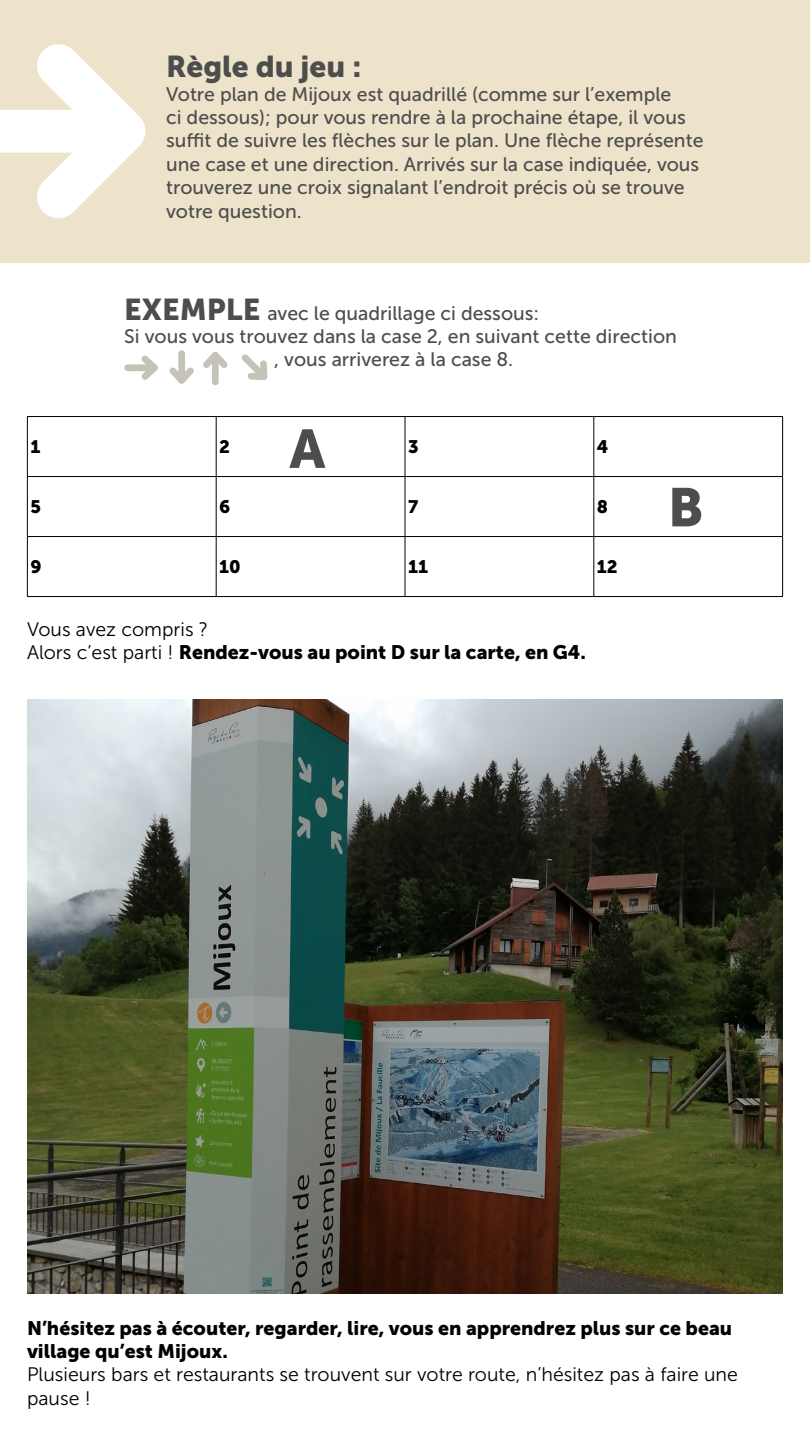
<style>
.page{position:relative;width:810px;height:1440px;background:#fff}
.page>*{position:absolute;margin:0;border:0;box-sizing:border-box;transform-origin:0 0}
.t1{font:54px "Museo Sans 900";color:#4d4d4d}
.t2{font:30px "Museo Sans 900";color:#4d4d4d}
.t3{font:19.5px/23.4px "Museo Sans 500";color:#4d4d4d}
.t4{font:19.5px/23.4px "Museo Sans 900";color:#000}
.t5{font:19.5px/23.4px "Museo Sans 300";color:#000}
.t6{font:18px "Museo Sans 900";color:#000}
.s1{font-family:"Museo Sans 900";font-size:30px}
.s2{font-family:"Museo Sans 300"}
</style>
<div class="page">
<hr style="left:27px;top:416px;width:189px;height:1px;background:#000">
<hr style="left:27px;top:417px;width:1px;height:59px;background:#000">
<hr style="left:216px;top:416px;width:189px;height:1px;background:#000">
<hr style="left:216px;top:417px;width:1px;height:59px;background:#000">
<hr style="left:405px;top:416px;width:189px;height:1px;background:#000">
<hr style="left:405px;top:417px;width:1px;height:59px;background:#000">
<hr style="left:594px;top:416px;width:189px;height:1px;background:#000">
<hr style="left:593px;top:417px;width:1px;height:59px;background:#000">
<hr style="left:782px;top:417px;width:1px;height:59px;background:#000">
<hr style="left:27px;top:476px;width:189px;height:1px;background:#000">
<hr style="left:27px;top:477px;width:1px;height:59px;background:#000">
<hr style="left:216px;top:476px;width:189px;height:1px;background:#000">
<hr style="left:216px;top:477px;width:1px;height:59px;background:#000">
<hr style="left:405px;top:476px;width:189px;height:1px;background:#000">
<hr style="left:405px;top:477px;width:1px;height:59px;background:#000">
<hr style="left:594px;top:476px;width:189px;height:1px;background:#000">
<hr style="left:593px;top:477px;width:1px;height:59px;background:#000">
<hr style="left:782px;top:477px;width:1px;height:59px;background:#000">
<hr style="left:27px;top:536px;width:189px;height:1px;background:#000">
<hr style="left:27px;top:537px;width:1px;height:59px;background:#000">
<hr style="left:216px;top:536px;width:189px;height:1px;background:#000">
<hr style="left:216px;top:537px;width:1px;height:59px;background:#000">
<hr style="left:405px;top:536px;width:189px;height:1px;background:#000">
<hr style="left:405px;top:537px;width:1px;height:59px;background:#000">
<hr style="left:594px;top:536px;width:189px;height:1px;background:#000">
<hr style="left:593px;top:537px;width:1px;height:59px;background:#000">
<hr style="left:782px;top:537px;width:1px;height:59px;background:#000">
<hr style="left:27px;top:596px;width:189px;height:1px;background:#000">
<hr style="left:216px;top:596px;width:189px;height:1px;background:#000">
<hr style="left:405px;top:596px;width:189px;height:1px;background:#000">
<hr style="left:594px;top:596px;width:189px;height:1px;background:#000">
<div style="left:0;top:0;width:810px;height:262px;background:#ede3ca"></div>
<svg style="left:0;top:44px;width:145px;height:174px"></svg>
<div style="left:128px;top:364px;width:26px;height:7px;background:#c5c2b7"></div>
<svg style="left:135px;top:350px;width:133px;height:36px"></svg>
<img style="left:27px;top:699px;width:756px;height:595px">
<p class="t2" style="left:166px;top:50px;width:197px">Règle du jeu :</p>
<p class="t3" style="left:166px;top:82px;width:539px">Votre plan de Mijoux est quadrillé (comme sur l’exemple<br>ci dessous); pour vous rendre à la prochaine étape, il vous suffit de suivre les flèches sur le plan. Une flèche représente une case et une direction. Arrivés sur la case indiquée, vous trouverez une croix signalant l’endroit précis où se trouve votre question.</p>
<p class="t3" style="left:124px;top:301px;width:417px"><span class="s1">EXEMPLE</span> avec le quadrillage ci dessous:</p>
<p class="t3" style="left:274px;top:325px;width:404px;text-indent:-150px">Si vous vous trouvez dans la case 2, en suivant cette direction , vous arriverez à la case 8.</p>
<p class="t1" style="left:289px;top:418px;width:37px">A</p>
<p class="t6" style="left:30px;top:437px;width:11px">1</p>
<p class="t6" style="left:219px;top:437px;width:12px">2</p>
<p class="t6" style="left:408px;top:437px;width:12px">3</p>
<p class="t6" style="left:597px;top:437px;width:13px">4</p>
<p class="t6" style="left:30px;top:497px;width:12px">5</p>
<p class="t6" style="left:219px;top:497px;width:13px">6</p>
<p class="t6" style="left:408px;top:497px;width:12px">7</p>
<p class="t6" style="left:597px;top:497px;width:13px">8</p>
<p class="t6" style="left:30px;top:557px;width:13px">9</p>
<p class="t6" style="left:219px;top:557px;width:23px">10</p>
<p class="t6" style="left:408px;top:557px;width:21px">11</p>
<p class="t6" style="left:597px;top:557px;width:22px">12</p>
<p class="t5" style="left:27px;top:617px;width:183px">Vous avez compris ?</p>
<p class="t4" style="left:27px;top:640px;width:561px"><span class="s2">Alors c’est parti !</span> Rendez-vous au point D sur la carte, en G4.</p>
<p class="t1" style="left:668px;top:477px;width:37px">B</p>
<p class="t4" style="left:27px;top:1316px;width:707px">N’hésitez pas à écouter, regarder, lire, vous en apprendrez plus sur ce beau village qu’est Mijoux.</p>
<p class="t5" style="left:27px;top:1363px;width:712px">Plusieurs bars et restaurants se trouvent sur votre route, n’hésitez pas à faire une pause !</p>
</div>
